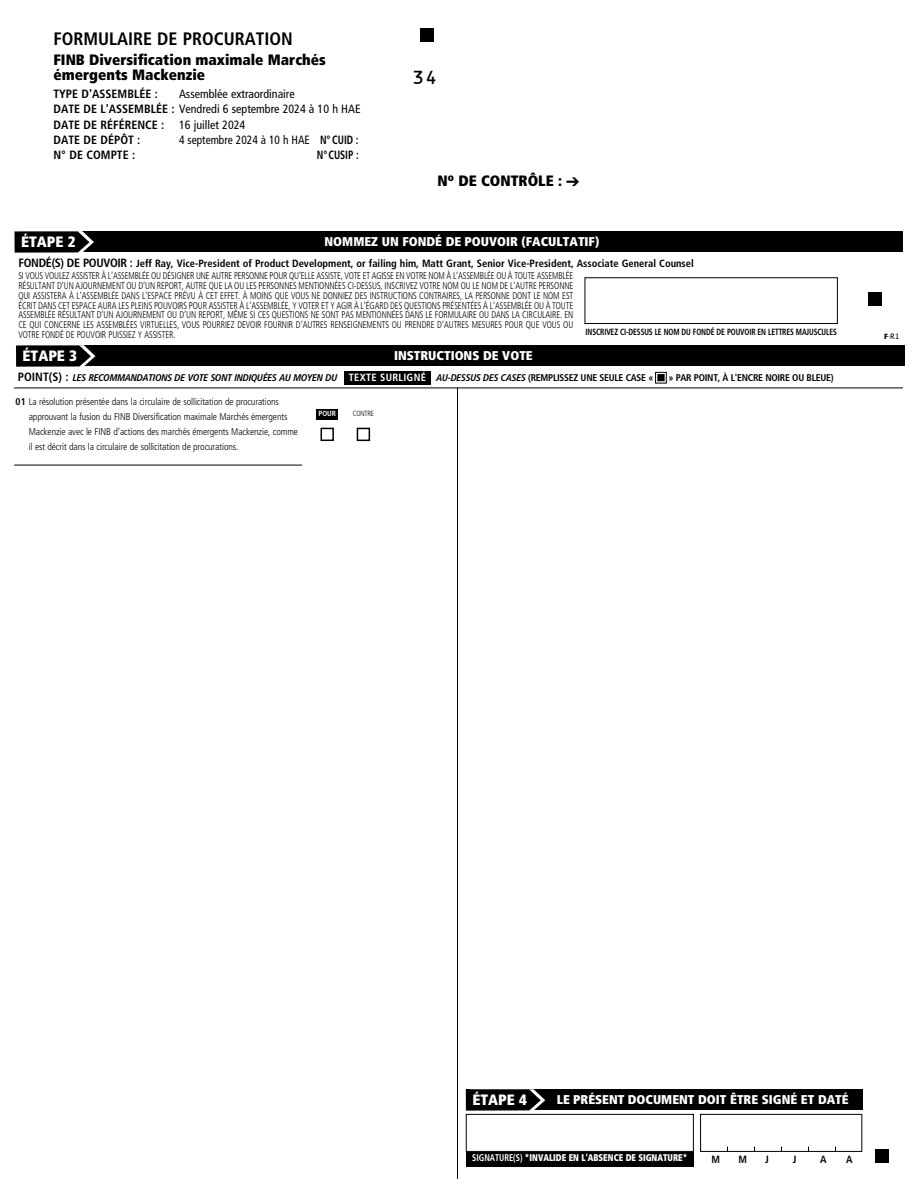
<style>
.page{position:relative;width:918px;height:1188px;background:#fff}
.page>*{position:absolute;margin:0;border:0;box-sizing:border-box;transform-origin:0 0}
.t1{font:700 condensed 18px "Frutiger LT Pro";color:#000}
.t2{font:18px "OCRB";color:#000}
.t3{font:900 condensed 15px/15px "Frutiger LT Pro";color:#000}
.t4{font:900 condensed 15px "Frutiger LT Pro";color:#fff}
.t5{font:900 condensed 12.75px "Frutiger LT Pro";color:#fff}
.t6{font:condensed 12px/15.1px "Frutiger LT Pro";color:#000}
.t7{font:700 condensed 12px/15.1px "Frutiger LT Pro";color:#000}
.t8{font:700 condensed 12px "Frutiger LT Pro";color:#000;scale:.85 1}
.t9{font:700 condensed 10.5px "Frutiger LT Pro";color:#000}
.t10{font:700 condensed 10.5px "Frutiger LT Pro";letter-spacing:.025em;color:#fff}
.t11{font:300 condensed 9.75px/9.8px "Frutiger LT Pro";letter-spacing:-.01em;color:#000;text-align:justify;scale:.89 1}
.t12{font:300 condensed 9.75px/14.9px "Frutiger LT Pro";letter-spacing:-.01em;color:#000}
.t13{font:700 condensed 9.75px "Frutiger LT Pro";letter-spacing:-.025em;color:#000}
.t14{font:italic 700 condensed 9.75px "Frutiger LT Pro";letter-spacing:-.025em;color:#000}
.t15{font:900 condensed 9.75px "Frutiger LT Pro";color:#fff;scale:.87 1}
.t16{font:700 condensed 9px "Frutiger LT Pro";letter-spacing:-.015em;color:#000;scale:.85 1}
.t17{font:300 condensed 7.5px "Frutiger LT Pro";letter-spacing:-.025em;color:#000;scale:.95 1}
.t18{font:7.5px "Lucida Grande";color:#000}
.t19{font:700 condensed 7.5px "Frutiger LT Pro";color:#fff}
.s1{font-weight:700}
.s2{font-size:12px}
.s3{font-style:italic}
.s4{font-family:"Frutiger LT Pro";font-weight:900;font-stretch:condensed}
.s5{font-family:"Frutiger LT Pro";font-weight:300;font-stretch:condensed}
</style>
<div class="page">
<div style="left:420px;top:28px;width:14px;height:14px;background:#000"></div>
<div style="left:466px;top:1089px;width:396px;height:21px;background:#000"></div>
<div style="left:700px;top:1114px;width:162px;height:38px;border:1px solid #000"></div>
<div style="left:466px;top:1152px;width:228px;height:15px;background:#000"></div>
<svg style="left:465px;top:277px;width:373px;height:875px"></svg>
<div style="left:344px;top:371px;width:87px;height:13px;background:#000"></div>
<div style="left:655px;top:372px;width:12px;height:11px;border:1px solid #000"></div>
<svg style="left:659px;top:376px;width:4px;height:3px"></svg>
<div style="left:657px;top:374px;width:8px;height:7px;border:1px solid #000"></div>
<div style="left:22px;top:345px;width:882px;height:21px;background:#000"></div>
<svg style="left:466px;top:1089px;width:79px;height:22px"></svg>
<svg style="left:16px;top:345px;width:79px;height:22px"></svg>
<div style="left:876px;top:1149px;width:13px;height:13px;background:#000"></div>
<div style="left:868px;top:292px;width:13px;height:14px;background:#000"></div>
<hr style="left:457px;top:388px;width:1px;height:791px;background:#000">
<hr style="left:14px;top:388px;width:889px;height:1px;background:#000">
<div style="left:21px;top:231px;width:882px;height:21px;background:#000"></div>
<svg style="left:14px;top:231px;width:80px;height:22px"></svg>
<div style="left:316px;top:409px;width:22px;height:11px;background:#000"></div>
<div style="left:321px;top:428px;width:13px;height:13px;border:2px solid #000"></div>
<div style="left:357px;top:428px;width:13px;height:13px;border:2px solid #000"></div>
<hr style="left:14px;top:465px;width:288px;height:1px;background:#000">
<h1 class="t1" style="left:53px;top:32px;width:241px">FORMULAIRE DE PROCURATION</h1>
<h2 class="t3" style="left:53px;top:53px;width:274px">FINB Diversification maximale Marchés émergents Mackenzie</h2>
<p class="t7" style="left:53px;top:87px;width:106px">TYPE D'ASSEMBLÉE :</p>
<p class="t6" style="left:179px;top:87px;width:117px">Assemblée extraordinaire</p>
<p class="t6" style="left:53px;top:103px;width:309px"><span class="s1">DATE DE L'ASSEMBLÉE :</span> Vendredi 6 septembre 2024 à 10 h HAE</p>
<p class="t7" style="left:53px;top:118px;width:112px">DATE DE RÉFÉRENCE :<br>DATE DE DÉPÔT :</p>
<p class="t7" style="left:53px;top:148px;width:83px">N° DE COMPTE :</p>
<p class="t6" style="left:179px;top:118px;width:132px">16 juillet 2024<br>4 septembre 2024 à 10 h HAE</p>
<p class="t8" style="left:320px;top:135px;width:47px">N° CUID :</p>
<p class="t8" style="left:317px;top:150px;width:51px">N° CUSIP :</p>
<h1 class="t2" style="left:412px;top:69px;width:27px">34</h1>
<h2 class="t3" style="left:438px;top:174px;width:144px">N<sup>o</sup> DE CONTRÔLE : ➔</h2>
<h2 class="t4" style="left:26px;top:236px;width:56px">ÉTAPE 3</h2>
<h3 class="t5" style="left:325px;top:236px;width:276px">NOMMEZ UN FONDÉ DE POUVOIR (FACULTATIF)</h3>
<h2 class="t4" style="left:21px;top:236px;width:56px">ÉTAPE 2</h2>
<p class="t9" style="left:19px;top:259px;width:677px"><span class="s2">FONDÉ(S) DE POUVOIR :</span> Jeff Ray, Vice-President of Product Development, or failing him, Matt Grant, Senior Vice-President, Associate General Counsel</p>
<p class="t11" style="left:18px;top:272px;width:625px">SI VOUS VOULEZ ASSISTER À L’ASSEMBLÉE OU DÉSIGNER UNE AUTRE PERSONNE POUR QU’ELLE ASSISTE, VOTE ET AGISSE EN VOTRE NOM À L’ASSEMBLÉE OU À TOUTE ASSEMBLÉE RÉSULTANT D’UN AJOURNEMENT OU D’UN REPORT, AUTRE QUE LA OU LES PERSONNES MENTIONNÉES CI-DESSUS, INSCRIVEZ VOTRE NOM OU LE NOM DE L’AUTRE PERSONNE QUI ASSISTERA À L’ASSEMBLÉE DANS L’ESPACE PRÉVU À CET EFFET. À MOINS QUE VOUS NE DONNIEZ DES INSTRUCTIONS CONTRAIRES, LA PERSONNE DONT LE NOM EST ÉCRIT DANS CET ESPACE AURA LES PLEINS POUVOIRS POUR ASSISTER À L’ASSEMBLÉE, Y VOTER ET Y AGIR À L’ÉGARD DES QUESTIONS PRÉSENTÉES À L’ASSEMBLÉE OU À TOUTE ASSEMBLÉE RÉSULTANT D’UN AJOURNEMENT OU D’UN REPORT, MÊME SI CES QUESTIONS NE SONT PAS MENTIONNÉES DANS LE FORMULAIRE OU DANS LA CIRCULAIRE. EN CE QUI CONCERNE LES ASSEMBLÉES VIRTUELLES, VOUS POURRIEZ DEVOIR FOURNIR D’AUTRES RENSEIGNEMENTS OU PRENDRE D’AUTRES MESURES POUR QUE VOUS OU VOTRE FONDÉ DE POUVOIR PUISSIEZ Y ASSISTER.</p>
<p class="t14" style="left:73px;top:372px;width:266px">LES RECOMMANDATIONS DE VOTE SONT INDIQUÉES AU MOYEN DU</p>
<p class="t13" style="left:436px;top:374px;width:219px"><span class="s3">AU-DESSUS DES CASES</span> (REMPLISSEZ UNE SEULE CASE «</p>
<p class="t13" style="left:668px;top:374px;width:167px">» PAR POINT, À L'ENCRE NOIRE OU BLEUE)</p>
<p class="t16" style="left:586px;top:328px;width:297px">INSCRIVEZ CI-DESSUS LE NOM DU FONDÉ DE POUVOIR EN LETTRES MAJUSCULES</p>
<h2 class="t4" style="left:27px;top:350px;width:56px">ÉTAPE 3</h2>
<h2 class="t4" style="left:23px;top:350px;width:56px">ÉTAPE 3</h2>
<h3 class="t5" style="left:394px;top:350px;width:140px">INSTRUCTIONS DE VOTE</h3>
<p class="t7" style="left:18px;top:370px;width:52px">POINT(S) :</p>
<p class="t10" style="left:349px;top:373px;width:79px">TEXTE SURLIGNÉ</p>
<p class="t12" style="left:29px;top:395px;width:271px;text-indent:-13px"><span class="s1">01</span> La résolution présentée dans la circulaire de sollicitation de procurations approuvant la fusion du FINB Diversification maximale Marchés émergents Mackenzie avec le FINB d’actions des marchés émergents Mackenzie, comme il est décrit dans la circulaire de sollicitation de procurations.</p>
<p class="t19" style="left:318px;top:410px;width:19px">POUR</p>
<p class="t17" style="left:353px;top:410px;width:24px">CONTRE</p>
<p class="t18" style="left:884px;top:332px;width:17px"><span class="s4">F</span><span class="s5">-</span>R1</p>
<h2 class="t4" style="left:477px;top:1094px;width:56px">ÉTAPE 3</h2>
<h2 class="t4" style="left:472px;top:1094px;width:56px">ÉTAPE 4</h2>
<h3 class="t5" style="left:557px;top:1095px;width:294px">LE PRÉSENT DOCUMENT DOIT ÊTRE SIGNÉ ET DATÉ</h3>
<p class="t15" style="left:472px;top:1154px;width:249px"><span class="s1">SIGNATURE(S)</span> *INVALIDE EN L'ABSENCE DE SIGNATURE*</p>
<p class="t9" style="left:712px;top:1155px;width:10px">M</p>
<p class="t9" style="left:738px;top:1155px;width:10px">M</p>
<p class="t9" style="left:765px;top:1155px;width:5px">J</p>
<p class="t9" style="left:793px;top:1155px;width:5px">J</p>
<p class="t9" style="left:820px;top:1155px;width:8px">A</p>
<p class="t9" style="left:846px;top:1155px;width:8px">A</p>
</div>
